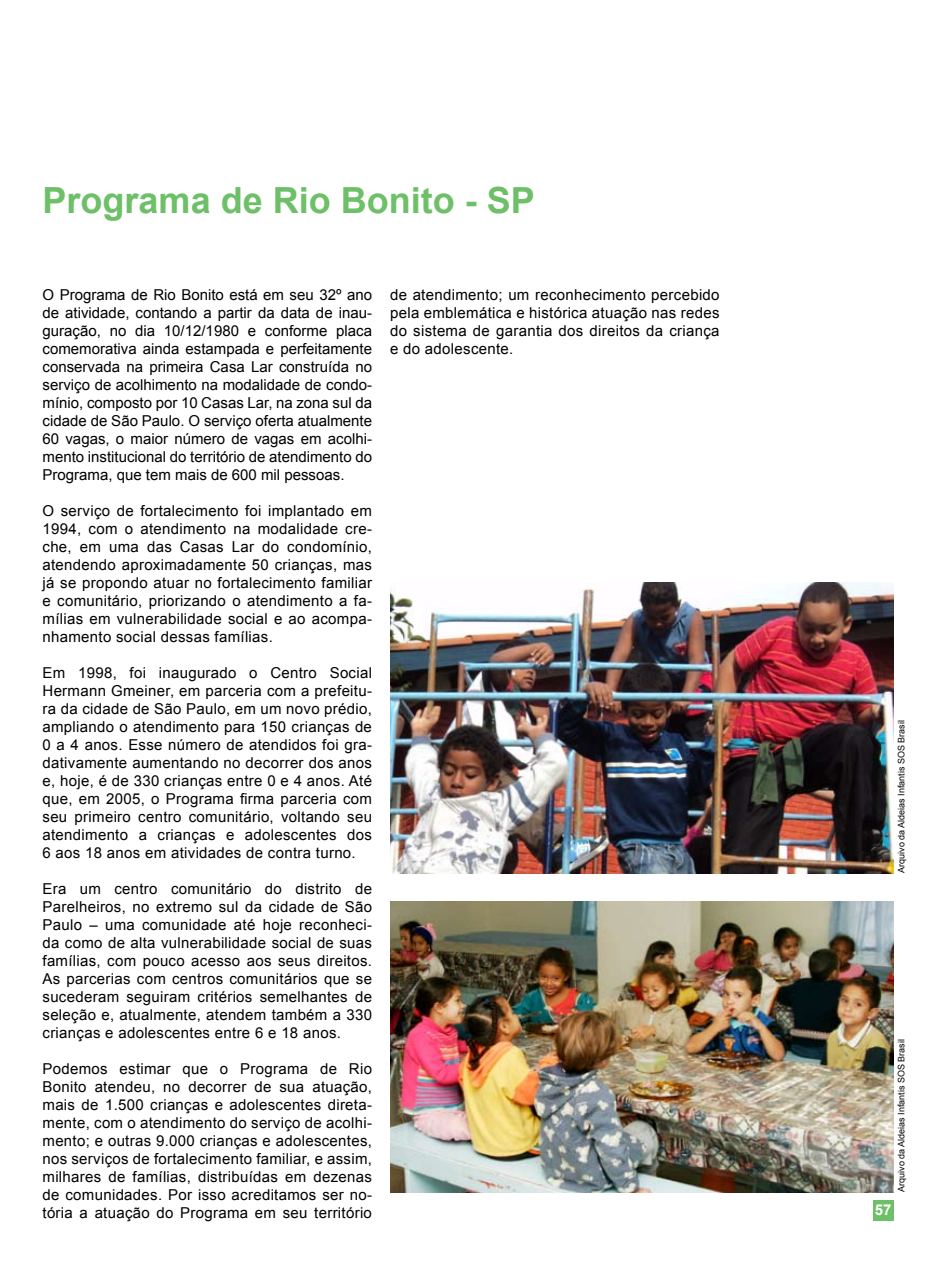
<style>
.page{position:relative;width:936px;height:1263px;background:#fff}
.page>*{position:absolute;margin:0;border:0;box-sizing:border-box;transform-origin:0 0}
.t1{font:700 36px "Arial";color:#6dc067}
.t2{font:15px/18px "Arial";letter-spacing:.02em;color:#000;text-align:justify}
.t3{font:700 15px "Arial";color:#fff}
.t4{font:9px "Arial";color:#000}
</style>
<div class="page">
<div style="left:873px;top:1200px;width:20px;height:20px;background:#6dc067"></div>
<img style="left:390px;top:901px;width:503px;height:291px">
<img style="left:390px;top:583px;width:503px;height:290px">
<h1 class="t1" style="left:43px;top:177px;width:494px">Programa de Rio Bonito - SP</h1>
<p class="t2" style="left:43px;top:286px;width:331px">O Programa de Rio Bonito está em seu 32º ano de atividade, contando a partir da data de inau&shy;guração, no dia 10/12/1980 e conforme placa comemorativa ainda estampada e perfeitamente conservada na primeira Casa Lar construída no serviço de acolhimento na modalidade de condo&shy;mínio, composto por 10 Casas Lar, na zona sul da cidade de São Paulo. O serviço oferta atualmente 60 vagas, o maior número de vagas em acolhi&shy;mento institucional do território de atendimento do Programa, que tem mais de 600 mil pessoas.</p>
<p class="t2" style="left:43px;top:502px;width:331px">O serviço de fortalecimento foi implantado em 1994, com o atendimento na modalidade cre&shy;che, em uma das Casas Lar do condomínio, atendendo aproximadamente 50 crianças, mas já se propondo atuar no fortalecimento familiar e comunitário, priorizando o atendimento a fa&shy;mílias em vulnerabilidade social e ao acompa&shy;nhamento social dessas famílias.</p>
<p class="t2" style="left:43px;top:664px;width:331px">Em 1998, foi inaugurado o Centro Social Hermann Gmeiner, em parceria com a prefeitu&shy;ra da cidade de São Paulo, em um novo prédio, ampliando o atendimento para 150 crianças de 0 a 4 anos. Esse número de atendidos foi gra&shy;dativamente aumentando no decorrer dos anos e, hoje, é de 330 crianças entre 0 e 4 anos. Até que, em 2005, o Programa firma parceria com seu primeiro centro comunitário, voltando seu atendimento a crianças e adolescentes dos 6 aos 18 anos em atividades de contra turno.</p>
<p class="t2" style="left:43px;top:880px;width:331px">Era um centro comunitário do distrito de Parelheiros, no extremo sul da cidade de São Paulo – uma comunidade até hoje reconheci&shy;da como de alta vulnerabilidade social de suas famílias, com pouco acesso aos seus direitos.<br>As parcerias com centros comunitários que se sucederam seguiram critérios semelhantes de seleção e, atualmente, atendem também a 330 crianças e adolescentes entre 6 e 18 anos.</p>
<p class="t2" style="left:43px;top:1060px;width:331px">Podemos estimar que o Programa de Rio Bonito atendeu, no decorrer de sua atuação, mais de 1.500 crianças e adolescentes direta&shy;mente, com o atendimento do serviço de acolhi&shy;mento; e outras 9.000 crianças e adolescentes, nos serviços de fortalecimento familiar, e assim, milhares de famílias, distribuídas em dezenas de comunidades. Por isso acreditamos ser no&shy;tória a atuação do Programa em seu território</p>
<p class="t2" style="left:390px;top:286px;width:331px">de atendimento; um reconhecimento percebido pela emblemática e histórica atuação nas redes do sistema de garantia dos direitos da criança e do adolescente.</p>
<p class="t4" style="left:895px;top:873px;width:154px;rotate:-90deg">Arquivo da Aldeias Infantis SOS Brasil</p>
<p class="t4" style="left:895px;top:1191px;width:154px;rotate:-90deg">Arquivo da Aldeias Infantis SOS Brasil</p>
<p class="t3" style="left:874px;top:1200px;width:18px">57</p>
</div>
